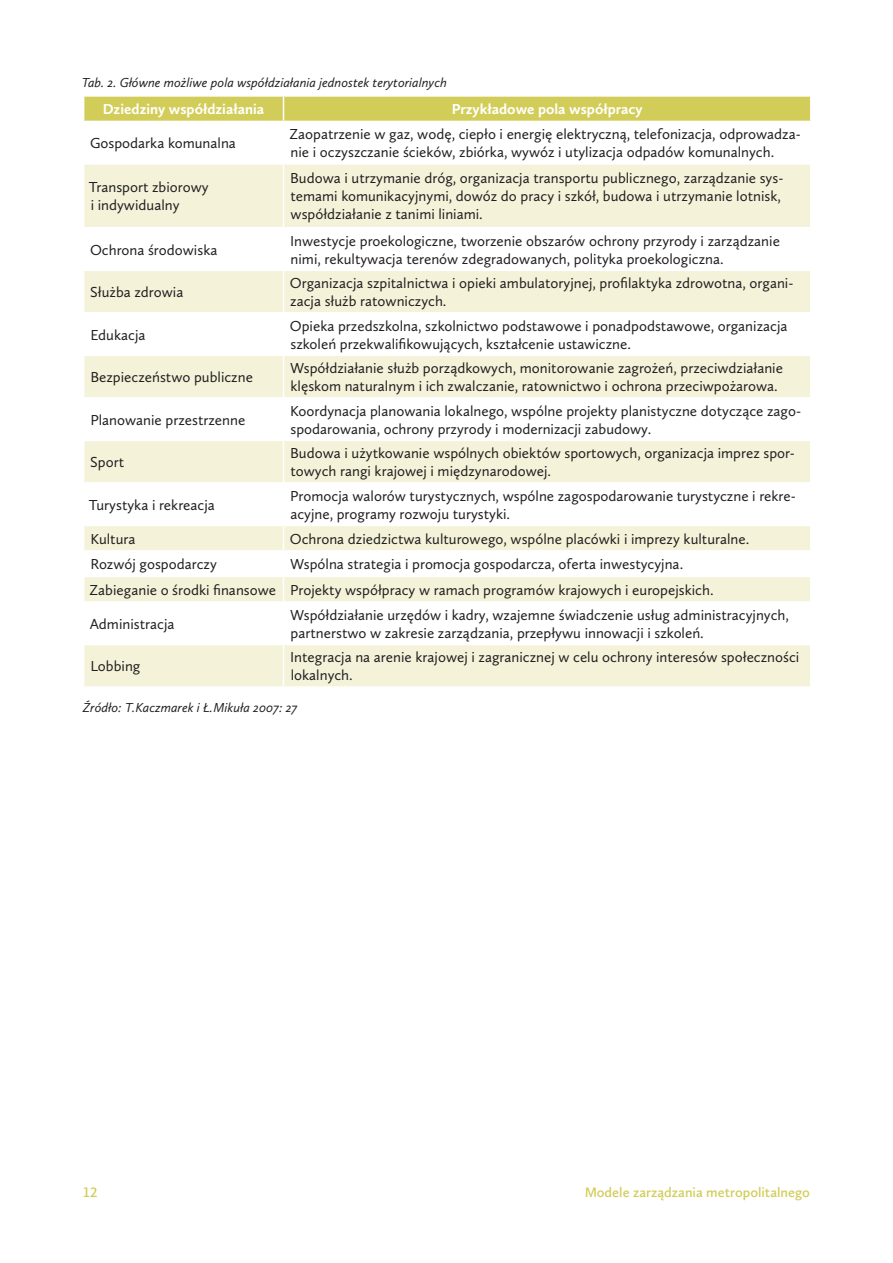
<style>
.page{position:relative;width:893px;height:1263px;background:#fff}
.page>*{position:absolute;margin:0;border:0;box-sizing:border-box;transform-origin:0 0}
.tabela__treść{font:15px/18px "Calluna Sans";color:#231f20}
.tabela__nagłówek{font:700 15px "Calluna Sans";color:#fff}
.t1{font:600 14.25px "Calluna Sans";color:#d2cd59}
.podpis{font:italic 13.5px "Calluna Sans";color:#231f20}
</style>
<div class="page">
<svg style="left:84px;top:165px;width:726px;height:521px;fill:#f4f3da"></svg>
<hr style="left:283px;top:165px;width:1px;height:62px;background:#fff">
<hr style="left:83px;top:227px;width:201px;height:1px;background:#fff">
<hr style="left:284px;top:227px;width:527px;height:1px;background:#fff">
<hr style="left:283px;top:228px;width:1px;height:41px;background:#fff">
<hr style="left:83px;top:269px;width:201px;height:2px;background:#fff">
<hr style="left:284px;top:269px;width:527px;height:2px;background:#fff">
<hr style="left:283px;top:271px;width:1px;height:41px;background:#fff">
<hr style="left:83px;top:312px;width:201px;height:2px;background:#fff">
<hr style="left:284px;top:312px;width:527px;height:2px;background:#fff">
<hr style="left:283px;top:314px;width:1px;height:41px;background:#fff">
<hr style="left:83px;top:355px;width:201px;height:1px;background:#fff">
<hr style="left:284px;top:355px;width:527px;height:1px;background:#fff">
<hr style="left:283px;top:356px;width:1px;height:41px;background:#fff">
<hr style="left:83px;top:397px;width:201px;height:2px;background:#fff">
<hr style="left:284px;top:397px;width:527px;height:2px;background:#fff">
<hr style="left:283px;top:399px;width:1px;height:41px;background:#fff">
<hr style="left:83px;top:440px;width:201px;height:1px;background:#fff">
<hr style="left:284px;top:440px;width:527px;height:1px;background:#fff">
<hr style="left:283px;top:441px;width:1px;height:41px;background:#fff">
<hr style="left:83px;top:482px;width:201px;height:2px;background:#fff">
<hr style="left:284px;top:482px;width:527px;height:2px;background:#fff">
<hr style="left:283px;top:484px;width:1px;height:41px;background:#fff">
<hr style="left:83px;top:525px;width:201px;height:1px;background:#fff">
<hr style="left:284px;top:525px;width:527px;height:1px;background:#fff">
<hr style="left:83px;top:550px;width:201px;height:2px;background:#fff">
<hr style="left:284px;top:550px;width:527px;height:2px;background:#fff">
<hr style="left:83px;top:576px;width:201px;height:1px;background:#fff">
<hr style="left:284px;top:576px;width:527px;height:1px;background:#fff">
<svg style="left:283px;top:526px;width:1px;height:75px"></svg>
<hr style="left:83px;top:601px;width:201px;height:2px;background:#fff">
<hr style="left:284px;top:601px;width:527px;height:2px;background:#fff">
<hr style="left:283px;top:603px;width:1px;height:41px;background:#fff">
<hr style="left:83px;top:644px;width:201px;height:1px;background:#fff">
<hr style="left:284px;top:644px;width:527px;height:1px;background:#fff">
<hr style="left:283px;top:645px;width:1px;height:41px;background:#fff">
<div style="left:83px;top:96px;width:727px;height:25px;background:#d2cd59"></div>
<hr style="left:284px;top:95px;width:527px;height:2px;background:#fff">
<p class="podpis" style="left:82px;top:74px;width:366px">Tab. 2. Główne możliwe pola współdziałania jednostek terytorialnych</p>
<p class="tabela__nagłówek" style="left:103px;top:100px;width:163px">Dziedziny współdziałania</p>
<p class="tabela__nagłówek" style="left:452px;top:100px;width:193px">Przykładowe pola współpracy</p>
<p class="tabela__treść" style="left:90px;top:134px;width:147px">Gospodarka komunalna</p>
<p class="tabela__treść" style="left:289px;top:125px;width:513px">Zaopatrzenie w gaz, wodę, ciepło i energię elektryczną, telefonizacja, odprowadza&shy;nie i oczyszczanie ścieków, zbiórka, wywóz i utylizacja odpadów komunalnych.</p>
<p class="tabela__treść" style="left:89px;top:178px;width:121px">Transport zbiorowy i indywidualny</p>
<p class="tabela__treść" style="left:290px;top:169px;width:495px">Budowa i utrzymanie dróg, organizacja transportu publicznego, zarządzanie sys&shy;temami komunikacyjnymi, dowóz do pracy i szkół, budowa i utrzymanie lotnisk, współdziałanie z tanimi liniami.</p>
<p class="tabela__treść" style="left:90px;top:240px;width:129px">Ochrona środowiska</p>
<p class="tabela__treść" style="left:290px;top:231px;width:491px">Inwestycje proekologiczne, tworzenie obszarów ochrony przyrody i zarządzanie nimi, rekultywacja terenów zdegradowanych, polityka proekologiczna.</p>
<p class="tabela__treść" style="left:90px;top:283px;width:95px">Służba zdrowia</p>
<p class="tabela__treść" style="left:290px;top:274px;width:505px">Organizacja szpitalnictwa i opieki ambulatoryjnej, profilaktyka zdrowotna, organi&shy;zacja służb ratowniczych.</p>
<p class="tabela__treść" style="left:90px;top:325px;width:57px">Edukacja</p>
<p class="tabela__treść" style="left:290px;top:316px;width:499px">Opieka przedszkolna, szkolnictwo podstawowe i ponadpodstawowe, organizacja szkoleń przekwalifikowujących, kształcenie ustawiczne.</p>
<p class="tabela__treść" style="left:90px;top:368px;width:164px">Bezpieczeństwo publiczne</p>
<p class="tabela__treść" style="left:290px;top:359px;width:494px">Współdziałanie służb porządkowych, monitorowanie zagrożeń, przeciwdziałanie klęskom naturalnym i ich zwalczanie, ratownictwo i ochrona przeciwpożarowa.</p>
<p class="tabela__treść" style="left:90px;top:410px;width:156px">Planowanie przestrzenne</p>
<p class="tabela__treść" style="left:290px;top:401px;width:512px">Koordynacja planowania lokalnego, wspólne projekty planistyczne dotyczące zago&shy;spodarowania, ochrony przyrody i modernizacji zabudowy.</p>
<p class="tabela__treść" style="left:90px;top:453px;width:35px">Sport</p>
<p class="tabela__treść" style="left:290px;top:444px;width:506px">Budowa i użytkowanie wspólnych obiektów sportowych, organizacja imprez spor&shy;towych rangi krajowej i międzynarodowej.</p>
<p class="tabela__treść" style="left:89px;top:496px;width:127px">Turystyka i rekreacja</p>
<p class="tabela__treść" style="left:290px;top:487px;width:507px">Promocja walorów turystycznych, wspólne zagospodarowanie turystyczne i rekre&shy;acyjne, programy rozwoju turystyki.</p>
<p class="tabela__treść" style="left:90px;top:530px;width:47px">Kultura</p>
<p class="tabela__treść" style="left:290px;top:530px;width:461px">Ochrona dziedzictwa kulturowego, wspólne placówki i imprezy kulturalne.</p>
<p class="tabela__treść" style="left:90px;top:555px;width:128px">Rozwój gospodarczy</p>
<p class="tabela__treść" style="left:290px;top:555px;width:395px">Wspólna strategia i promocja gospodarcza, oferta inwestycyjna.</p>
<p class="tabela__treść" style="left:90px;top:581px;width:188px">Zabieganie o środki finansowe</p>
<p class="tabela__treść" style="left:290px;top:581px;width:425px">Projekty współpracy w ramach programów krajowych i europejskich.</p>
<p class="tabela__treść" style="left:90px;top:615px;width:86px">Administracja</p>
<p class="tabela__treść" style="left:290px;top:606px;width:500px">Współdziałanie urzędów i kadry, wzajemne świadczenie usług administracyjnych, partnerstwo w zakresie zarządzania, przepływu innowacji i szkoleń.</p>
<p class="tabela__treść" style="left:90px;top:657px;width:52px">Lobbing</p>
<p class="tabela__treść" style="left:290px;top:648px;width:511px">Integracja na arenie krajowej i zagranicznej w celu ochrony interesów społeczności lokalnych.</p>
<p class="podpis" style="left:83px;top:700px;width:216px">Źródło: T.Kaczmarek i Ł.Mikuła 2007: 27</p>
<p class="t1" style="left:83px;top:1183px;width:16px">12</p>
<p class="t1" style="left:585px;top:1183px;width:227px">Modele zarządzania metropolitalnego</p>
</div>
